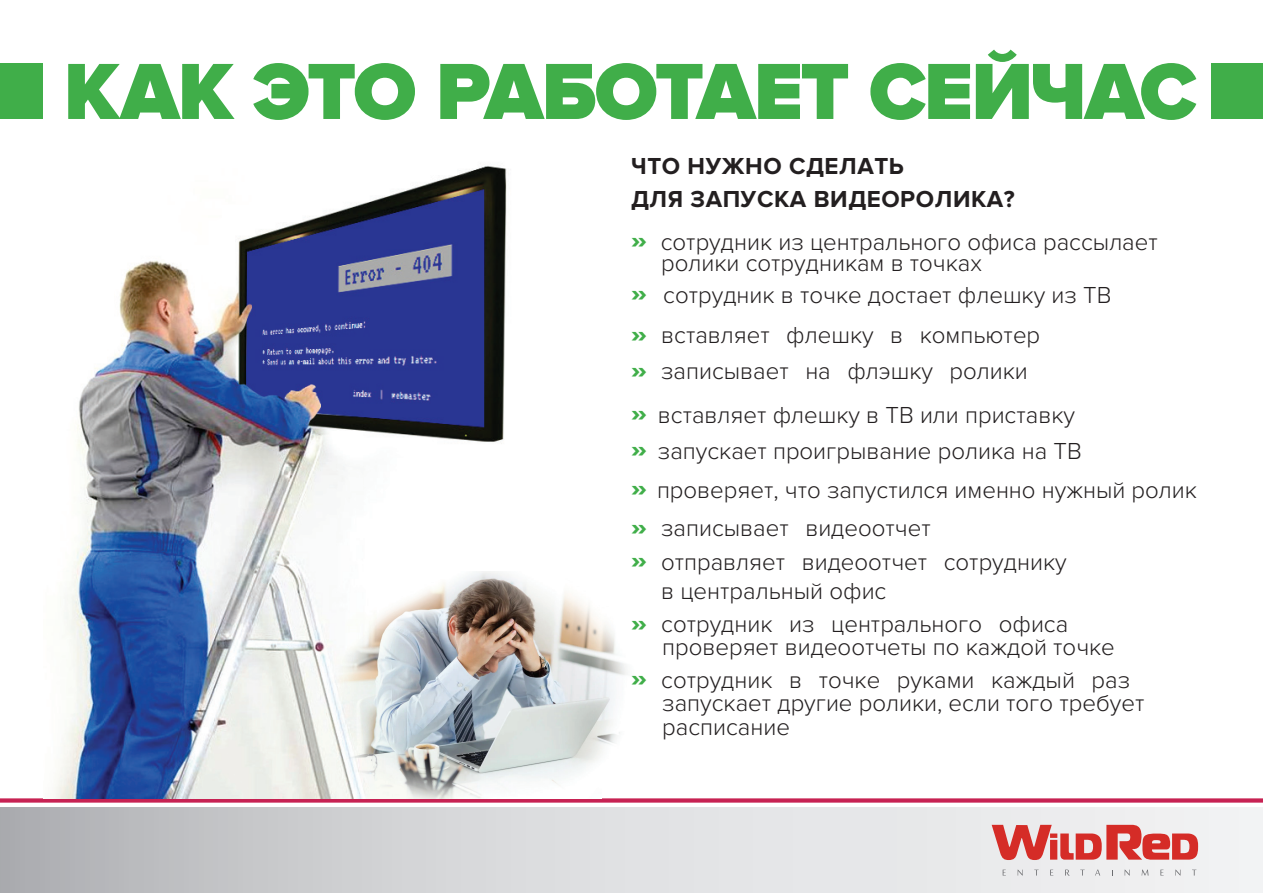
<style>
.page{position:relative;width:1263px;height:893px;background:#fff}
.page>*{position:absolute;margin:0;border:0;box-sizing:border-box;transform-origin:0 0}
.t1{font:900 82.5px "Proxima Nova";letter-spacing:-.03em;color:#40ae49}
.t2{font:300 24px/38.7px "Proxima Nova";color:#231f20}
.t3{font:700 24px/33px "Proxima Nova";letter-spacing:.025em;color:#231f20}
.s1{font-weight:900;color:#40ae49}
</style>
<div class="page">
<div style="left:0;top:808px;width:1263px;height:85px;background:linear-gradient(to right,#b9babd,#fafafb)"></div>
<svg style="left:1003px;top:870px;width:3px;height:5px"></svg>
<svg style="left:1018px;top:870px;width:5px;height:6px"></svg>
<svg style="left:1034px;top:870px;width:5px;height:5px"></svg>
<svg style="left:1050px;top:870px;width:3px;height:5px"></svg>
<svg style="left:1065px;top:870px;width:5px;height:6px"></svg>
<svg style="left:1080px;top:870px;width:5px;height:5px"></svg>
<svg style="left:1095px;top:869px;width:5px;height:6px"></svg>
<svg style="left:1125px;top:870px;width:5px;height:6px"></svg>
<svg style="left:1141px;top:870px;width:7px;height:5px"></svg>
<svg style="left:1160px;top:870px;width:4px;height:5px"></svg>
<svg style="left:1175px;top:870px;width:5px;height:6px"></svg>
<svg style="left:1192px;top:870px;width:4px;height:5px"></svg>
<svg style="left:992px;top:825px;width:206px;height:35px;background:#de7a78"></svg>
<div style="left:0;top:798px;width:1263px;height:5px;background:#c72253"></div>
<div style="left:0;top:64px;width:43px;height:55px;background:#40ae49"></div>
<div style="left:1212px;top:64px;width:51px;height:55px;background:#40ae49"></div>
<img style="left:55px;top:165px;width:452px;height:633px">
<img style="left:304px;top:571px;width:323px;height:227px">
<h1 class="t1" style="left:64px;top:44px;width:1135px">КАК ЭТО РАБОТАЕТ СЕЙЧАС</h1>
<p class="t3" style="left:631px;top:150px;width:385px">ЧТО НУЖНО СДЕЛАТЬ<br>ДЛЯ ЗАПУСКА ВИДЕОРОЛИКА?</p>
<p class="t2" style="left:661px;top:232px;width:498px;line-height:21.1px;text-indent:-30px"><span class="s1">››</span> сотрудник из центрального офиса рассылает ролики сотрудникам в точках</p>
<p class="t2" style="left:631px;top:275px;width:482px;line-height:40.7px"><span class="s1">››</span> сотрудник в точке достает флешку из ТВ <span class="s1">››</span> вставляет флешку в компьютер</p>
<p class="t2" style="left:631px;top:350px;width:445px;line-height:43.5px"><span class="s1">››</span> записывает на флэшку ролики<br><span class="s1">››</span> вставляет флешку в ТВ или приставку</p>
<p class="t2" style="left:631px;top:432px;width:567px"><span class="s1">››</span> запускает проигрывание ролика на ТВ<br><span class="s1">››</span> проверяет, что запустился именно нужный ролик <span class="s1">››</span> записывает видеоотчет</p>
<p class="t2" style="left:661px;top:548px;width:407px;line-height:28.8px;text-indent:-30px"><span class="s1">››</span> отправляет видеоотчет сотруднику в центральный офис</p>
<p class="t2" style="left:662px;top:612px;width:454px;line-height:23.5px;text-indent:-31px"><span class="s1">››</span> сотрудник из центрального офиса проверяет видеоотчеты по каждой точке</p>
<p class="t2" style="left:662px;top:668px;width:484px;line-height:23.7px;text-indent:-31px"><span class="s1">››</span> сотрудник в точке руками каждый раз запускает другие ролики, если того требует расписание</p>
</div>
